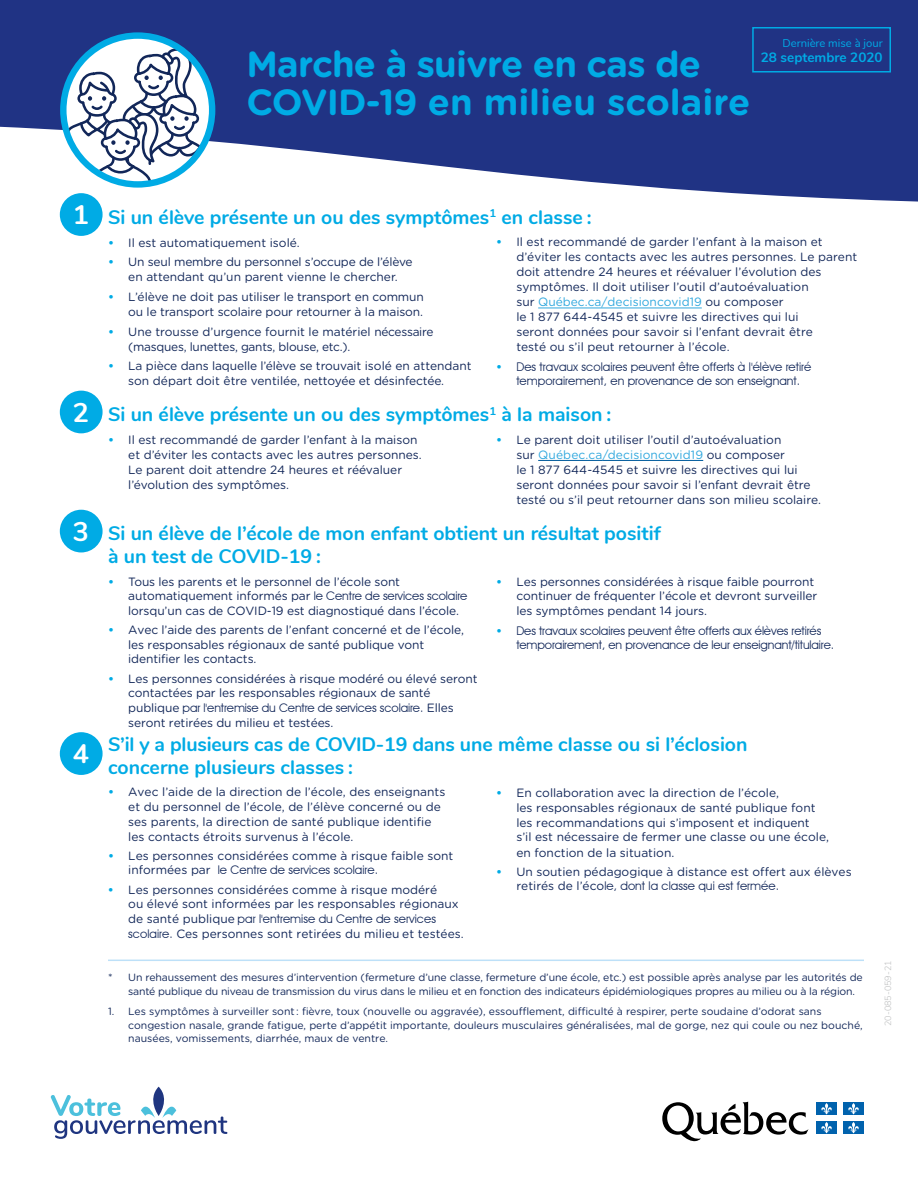
<style>
.page{position:relative;width:918px;height:1188px;background:#fff}
.page>*{position:absolute;margin:0;border:0;box-sizing:border-box;transform-origin:0 0}
.t1{font:700 36.45px/38px "Gotham Rounded";letter-spacing:-.02em;color:#00abe5}
.t2{font:700 27px "Nunito";color:#fff}
.t3{font:700 19.5px/22.5px "Nunito";color:#00abe5}
.t4{font:700 13.5px "Nunito";color:#00abe5}
.t5{font:12px/15px "Gotham Rounded";color:#122759}
.t6{font:12px/14.4px "Advantage";color:#122759}
.t7{font:12px/15px "Gotham Rounded";letter-spacing:-.02em;color:#122759}
.t8{font:11.25px "Nunito";color:#00abe5}
.t9{font:10.5px/13.5px "Gotham Rounded";letter-spacing:-.01em;color:#122759}
.t10{font:300 9px "Nunito";color:#bfc0c1}
.s1{font-weight:700;color:#00abe5}
.s2{color:#30a8de}
.s3{font-family:"Gotham Rounded";font-weight:700;color:#00abe5}
.s4{font-family:"Advantage"}
.s5{font-family:"Gotham Rounded"}
</style>
<div class="page">
<svg style="left:0;top:0;width:918px;height:204px;fill:#203384"></svg>
<svg style="left:60px;top:32px;width:155px;height:156px"></svg>
<hr style="left:538px;top:460px;width:165px;height:1px;background:#005b9d">
<hr style="left:108px;top:960px;width:756px;height:1px;background:#bde0f8">
<div style="left:60px;top:193px;width:43px;height:43px;background:#00abe5;border-radius:50%"></div>
<div style="left:60px;top:391px;width:43px;height:42px;background:#00abe5;border-radius:50%"></div>
<div style="left:60px;top:510px;width:43px;height:42px;background:#00abe5;border-radius:50%"></div>
<div style="left:60px;top:732px;width:43px;height:43px;background:#00abe5;border-radius:50%"></div>
<div style="left:752px;top:27px;width:139px;height:46px;border:2px solid #00abe5"></div>
<img style="left:52px;top:1087px;width:175px;height:52px">
<img style="left:662px;top:1101px;width:202px;height:41px">
<hr style="left:538px;top:308px;width:164px;height:1px;background:#30a8de">
<h1 class="t1" style="left:246px;top:43px;width:505px">Marche à suivre en cas de<br>COVID-19 en milieu scolaire</h1>
<p class="t8" style="left:782px;top:34px;width:102px">Dernière mise à jour</p>
<p class="t4" style="left:761px;top:48px;width:123px">28 septembre 2020</p>
<h2 class="t2" style="left:73px;top:195px;width:18px">1</h2>
<h2 class="t2" style="left:73px;top:392px;width:18px">2</h2>
<h2 class="t2" style="left:73px;top:511px;width:18px">3</h2>
<h2 class="t2" style="left:73px;top:734px;width:18px">4</h2>
<h3 class="t3" style="left:108px;top:205px;width:485px">Si un élève présente un ou des symptômes<sup>1</sup> en classe :</h3>
<p class="t5" style="left:108px;top:235px;width:193px"><span class="s1">•</span> Il est automatiquement isolé.</p>
<p class="t5" style="left:108px;top:254px;width:306px;text-align:center"><span class="s1">•</span> Un seul membre du personnel s’occupe de l’élève en attendant qu’un parent vienne le chercher.</p>
<p class="t5" style="left:108px;top:289px;width:317px;text-align:right"><span class="s1">•</span> L’élève ne doit pas utiliser le transport en commun ou le transport scolaire pour retourner à la maison.</p>
<p class="t7" style="left:128px;top:323px;width:307px;text-indent:-20px"><span class="s1">•</span> Une trousse d’urgence fournit le matériel nécessaire (masques, lunettes, gants, blouse, etc.).</p>
<p class="t5" style="left:108px;top:358px;width:365px;text-align:center"><span class="s1">•</span> La pièce dans laquelle l’élève se trouvait isolé en attendant son départ doit être ventilée, nettoyée et désinfectée.</p>
<p class="t5" style="left:516px;top:234px;width:342px;text-indent:-20px"><span class="s1">•</span> Il est recommandé de garder l’enfant à la maison et d’éviter les contacts avec les autres personnes. Le parent doit attendre 24 heures et réévaluer l’évolution des symptômes. Il doit utiliser l’outil d’autoévaluation<br>sur <span class="s2">Québec.ca/decisioncovid19</span> ou composer<br>le 1 877 644-4545 et suivre les directives qui lui<br>seront données pour savoir si l’enfant devrait être<br>testé ou s’il peut retourner à l’école.</p>
<p class="t6" style="left:516px;top:359px;width:297px;text-indent:-20px"><span class="s3">•</span> Des travaux scolaires peuvent être offerts à l'élève retiré temporairement, en provenance de son enseignant.</p>
<h3 class="t3" style="left:108px;top:402px;width:505px">Si un élève présente un ou des symptômes<sup>1</sup> à la maison :</h3>
<p class="t5" style="left:128px;top:432px;width:295px;text-indent:-20px"><span class="s1">•</span> Il est recommandé de garder l’enfant à la maison et d’éviter les contacts avec les autres personnes.<br>Le parent doit attendre 24 heures et réévaluer l’évolution des symptômes.</p>
<p class="t5" style="left:516px;top:432px;width:306px;text-indent:-20px"><span class="s1">•</span> Le parent doit utiliser l’outil d’autoévaluation<br>sur <span class="s2">Québec.ca/decisioncovid19</span> ou composer<br>le 1 877 644-4545 et suivre les directives qui lui seront données pour savoir si l’enfant devrait être testé ou s’il peut retourner dans son milieu scolaire.</p>
<h3 class="t3" style="left:108px;top:521px;width:554px">Si un élève de l’école de mon enfant obtient un résultat positif à un test de COVID-19 :</h3>
<p class="t5" style="left:128px;top:574px;width:341px;line-height:14.5px;text-indent:-20px"><span class="s1">•</span> Tous les parents et le personnel de l’école sont automatiquement informés par <span class="s4">le Centre de services scolaire </span>lorsqu’un cas de COVID-19 est diagnostiqué dans l’école.</p>
<p class="t5" style="left:128px;top:622px;width:337px;line-height:14.5px;text-indent:-20px"><span class="s1">•</span> Avec l’aide des parents de l’enfant concerné et de l’école, les responsables régionaux de santé publique vont identifier les contacts.</p>
<p class="t5" style="left:128px;top:671px;width:351px;line-height:14.5px;text-indent:-20px"><span class="s1">•</span> Les personnes considérées à risque modéré ou élevé seront contactées par les responsables régionaux de santé</p>
<p class="t6" style="left:128px;top:701px;width:327px"><span class="s5">publique</span> par l'entremise du Centre de services scolaire. <span class="s5">Elles</span></p>
<p class="t5" style="left:128px;top:714px;width:207px">seront retirées du milieu et testées.</p>
<p class="t5" style="left:516px;top:574px;width:302px;line-height:14.5px;text-indent:-20px"><span class="s1">•</span> Les personnes considérées à risque faible pourront continuer de fréquenter l’école et devront surveiller les symptômes pendant 14 jours.</p>
<p class="t6" style="left:516px;top:623px;width:319px;line-height:14px;text-indent:-20px"><span class="s3">•</span> Des travaux scolaires peuvent être offerts aux élèves retirés temporairement, en provenance de leur enseignant/titulaire.</p>
<h3 class="t3" style="left:108px;top:732px;width:641px">S’il y a plusieurs cas de COVID-19 dans une même classe ou si l’éclosion concerne plusieurs classes :</h3>
<p class="t5" style="left:128px;top:784px;width:319px;text-indent:-20px"><span class="s1">•</span> Avec l’aide de la direction de l’école, des enseignants et du personnel de l’école, de l’élève concerné ou de ses parents, la direction de santé publique identifie les contacts étroits survenus à l’école.</p>
<p class="t5" style="left:108px;top:848px;width:347px"><span class="s1">•</span> Les personnes considérées comme à risque faible sont</p>
<p class="t6" style="left:128px;top:863px;width:251px"><span class="s5">informées par</span> le Centre de services scolaire.</p>
<p class="t5" style="left:128px;top:881px;width:332px;text-indent:-20px"><span class="s1">•</span> Les personnes considérées comme à risque modéré<br>ou élevé sont informées par les responsables régionaux</p>
<p class="t6" style="left:128px;top:912px;width:309px"><span class="s5">de santé publique</span> par l'entremise du Centre de services</p>
<p class="t5" style="left:128px;top:925px;width:337px"><span class="s4">scolaire.</span> Ces personnes sont retirées du milieu et testées.</p>
<p class="t5" style="left:516px;top:784px;width:314px;text-indent:-20px"><span class="s1">•</span> En collaboration avec la direction de l’école,<br>les responsables régionaux de santé publique font les recommandations qui s’imposent et indiquent<br>s’il est nécessaire de fermer une classe ou une école,</p>
<p class="t5" style="left:516px;top:844px;width:160px">en fonction de la situation.</p>
<p class="t5" style="left:496px;top:864px;width:357px"><span class="s1">•</span> Un soutien pédagogique à distance est offert aux élèves</p>
<p class="t6" style="left:516px;top:879px;width:264px"><span class="s5">retirés de l’éco</span>le, dont la classe qui est fermée.</p>
<p class="t9" style="left:128px;top:970px;width:736px;text-indent:-20px">* Un rehaussement des mesures d’intervention (fermeture d’une classe, fermeture d’une école, etc.) est possible après analyse par les autorités de santé publique du niveau de transmission du virus dans le milieu et en fonction des indicateurs épidémiologiques propres au milieu ou à la région.</p>
<p class="t9" style="left:128px;top:1004px;width:736px;text-indent:-20px">1. Les symptômes à surveiller sont : fièvre, toux (nouvelle ou aggravée), essoufflement, difficulté à respirer, perte soudaine d’odorat sans congestion nasale, grande fatigue, perte d’appétit importante, douleurs musculaires généralisées, mal de gorge, nez qui coule ou nez bouché, nausées, vomissements, diarrhée, maux de ventre.</p>
<p class="t10" style="left:881px;top:1026px;width:67px;rotate:-90deg">20-085-059-21</p>
</div>
